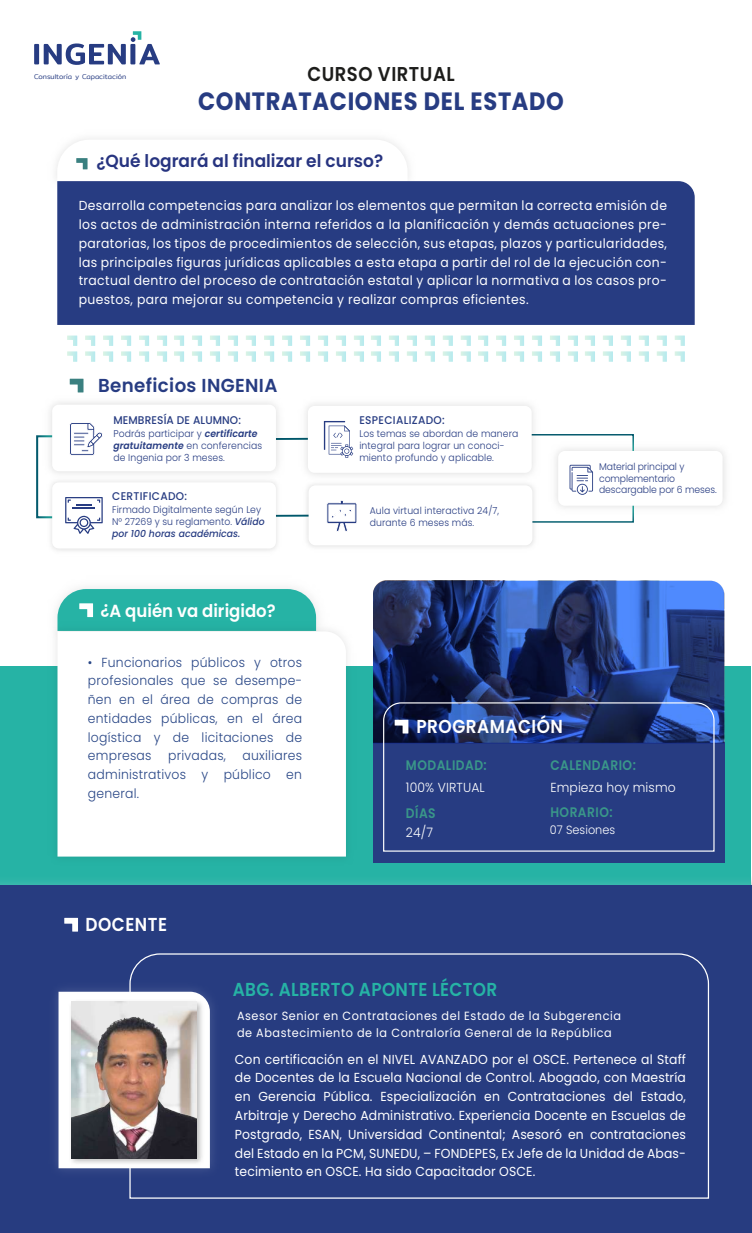
<style>
.page{position:relative;width:752px;height:1233px;background:#fff}
.page>*{position:absolute;margin:0;border:0;box-sizing:border-box;transform-origin:0 0}
.t1{font:700 25px "Poppins";letter-spacing:.03em;color:#273c82;scale:.9 1}
.t2{font:600 20px "Poppins";letter-spacing:.03em;color:#1d1d1b;scale:.9 1}
.t3{font:600 18.75px "Poppins";letter-spacing:.02em;color:#26b3a5;scale:.9 1}
.t4{font:600 18.75px "Poppins";letter-spacing:.03em;color:#fff;scale:.9 1}
.t5{font:600 18.75px "Poppins";letter-spacing:.02em;color:#273c82}
.t6{font:600 17.5px "Poppins";color:#273480}
.t7{font:600 17.5px "Poppins";color:#fff;scale:.94 1}
.t8{font:600 13.88px "Poppins";letter-spacing:.04em;color:#3a9789;scale:.88 1}
.t9{font:13px/18.8px "Poppins";letter-spacing:.02em;color:#fff;text-align:justify;scale:.95 1}
.t10{font:300 13px/18.8px "Poppins";letter-spacing:.02em;color:#284686;text-align:justify;scale:.95 1}
.t11{font:300 13px "Poppins";letter-spacing:.01em;color:#fff;scale:.95 1}
.t12{font:11.88px/16.2px "Poppins";letter-spacing:.05em;color:#fff;scale:.95 1}
.t13{font:300 11.88px "Poppins";letter-spacing:.005em;color:#fff;scale:.95 1}
.t14{font:500 11.12px "Poppins";letter-spacing:.03em;color:#273c82;scale:.95 1}
.t15{font:500 11.12px "Poppins";letter-spacing:.01em;color:#273c82;scale:.95 1}
.t16{font:300 9.75px/11.8px "Poppins";letter-spacing:.01em;color:#273c82;scale:.95 1}
.t17{font:300 9.75px/11.8px "Poppins";letter-spacing:-.01em;color:#273c82;scale:.95 1}
.t18{font:300 7px "Mitr";letter-spacing:.005em;color:#273c82}
.s1{font-weight:600;font-style:italic}
.s2{font-weight:500;font-style:italic}
</style>
<div class="page">
<svg style="left:70px;top:378px;width:13px;height:14px"></svg>
<div style="left:0;top:665px;width:750px;height:462px;background:#26b3a5"></div>
<div style="left:57px;top:181px;width:637px;height:144px;background:#273c82"></div>
<svg style="left:34px;top:31px;width:126px;height:34px"></svg>
<svg style="left:585px;top:335px;width:9px;height:27px"></svg>
<svg style="left:603px;top:335px;width:9px;height:27px"></svg>
<svg style="left:621px;top:335px;width:9px;height:27px"></svg>
<svg style="left:639px;top:335px;width:9px;height:27px"></svg>
<svg style="left:657px;top:335px;width:9px;height:27px"></svg>
<svg style="left:675px;top:335px;width:9px;height:27px"></svg>
<svg style="left:478px;top:335px;width:10px;height:27px"></svg>
<svg style="left:496px;top:335px;width:10px;height:27px"></svg>
<svg style="left:514px;top:335px;width:10px;height:27px"></svg>
<svg style="left:532px;top:335px;width:9px;height:27px"></svg>
<svg style="left:550px;top:335px;width:9px;height:27px"></svg>
<svg style="left:568px;top:335px;width:9px;height:27px"></svg>
<svg style="left:371px;top:335px;width:10px;height:27px"></svg>
<svg style="left:389px;top:335px;width:10px;height:27px"></svg>
<svg style="left:407px;top:335px;width:10px;height:27px"></svg>
<svg style="left:425px;top:335px;width:9px;height:27px"></svg>
<svg style="left:443px;top:335px;width:9px;height:27px"></svg>
<svg style="left:461px;top:335px;width:9px;height:27px"></svg>
<svg style="left:264px;top:335px;width:10px;height:27px"></svg>
<svg style="left:282px;top:335px;width:10px;height:27px"></svg>
<svg style="left:300px;top:335px;width:10px;height:27px"></svg>
<svg style="left:318px;top:335px;width:10px;height:27px"></svg>
<svg style="left:336px;top:335px;width:10px;height:27px"></svg>
<svg style="left:354px;top:335px;width:10px;height:27px"></svg>
<svg style="left:174px;top:335px;width:10px;height:27px"></svg>
<svg style="left:192px;top:335px;width:10px;height:27px"></svg>
<svg style="left:210px;top:335px;width:10px;height:27px"></svg>
<svg style="left:228px;top:335px;width:10px;height:27px"></svg>
<svg style="left:246px;top:335px;width:10px;height:27px"></svg>
<svg style="left:67px;top:335px;width:10px;height:27px"></svg>
<svg style="left:85px;top:335px;width:10px;height:27px"></svg>
<svg style="left:103px;top:335px;width:10px;height:27px"></svg>
<svg style="left:121px;top:335px;width:10px;height:27px"></svg>
<svg style="left:139px;top:335px;width:10px;height:27px"></svg>
<svg style="left:157px;top:335px;width:10px;height:27px"></svg>
<img style="left:64px;top:181px;width:36px;height:1px">
<svg style="left:57px;top:140px;width:350px;height:38px"></svg>
<svg style="left:543px;top:434px;width:91px;height:5px"></svg>
<img style="left:306px;top:404px;width:237px;height:80px">
<div style="left:308px;top:406px;width:223px;height:66px;background:#fff;border-radius:7px"></div>
<svg style="left:276px;top:421px;width:77px;height:41px"></svg>
<div style="left:51px;top:474px;width:226px;height:77px;background:#f6f6f6"></div>
<div style="left:52px;top:482px;width:224px;height:66px;background:#fff;border-radius:7px"></div>
<svg style="left:36px;top:422px;width:68px;height:112px"></svg>
<svg style="left:276px;top:499px;width:81px;height:39px"></svg>
<img style="left:556px;top:439px;width:170px;height:69px">
<div style="left:558px;top:451px;width:164px;height:54px;background:#fff;border-radius:7px"></div>
<svg style="left:505px;top:464px;width:129px;height:59px"></svg>
<img style="left:56px;top:588px;width:262px;height:31px">
<img style="left:46px;top:619px;width:311px;height:238px">
<div style="left:57px;top:631px;width:289px;height:225px;background:#fff"></div>
<div style="left:57px;top:589px;width:259px;height:41px;background:#26b3a5"></div>
<div style="left:373px;top:741px;width:351px;height:121px;background:#273c82"></div>
<svg style="left:373px;top:580px;width:350px;height:163px"></svg>
<svg style="left:382px;top:701px;width:332px;height:151px"></svg>
<img style="left:0;top:870px;width:751px;height:14px">
<div style="left:0;top:884px;width:751px;height:348px;background:#273c80"></div>
<svg style="left:129px;top:953px;width:580px;height:245px"></svg>
<img style="left:56px;top:976px;width:169px;height:207px">
<svg style="left:58px;top:991px;width:152px;height:176px"></svg>
<img style="left:66px;top:996px;width:141px;height:172px">
<img style="left:72px;top:1001px;width:125px;height:9px">
<img style="left:72px;top:1010px;width:125px;height:147px">
<svg style="left:64px;top:917px;width:14px;height:14px"></svg>
<p class="t18" style="left:34px;top:71px;width:93px">Consultoría y Capacitación</p>
<h2 class="t2" style="left:307px;top:62px;width:165px">CURSO VIRTUAL</h2>
<h1 class="t1" style="left:198px;top:87px;width:408px">CONTRATACIONES DEL ESTADO</h1>
<h3 class="t6" style="left:96px;top:151px;width:288px">¿Qué logrará al finalizar el curso?</h3>
<p class="t9" style="left:79px;top:196px;width:620px">Desarrolla competencias para analizar los elementos que permitan la correcta emisión de los actos de administración interna referidos a la planificación y demás actuaciones pre&shy;paratorias, los tipos de procedimientos de selección, sus etapas, plazos y particularidades, las principales figuras jurídicas aplicables a esta etapa a partir del rol de la ejecución con&shy;tractual dentro del proceso de contratación estatal y aplicar la normativa a los casos pro&shy;puestos, para mejorar su competencia y realizar compras eficientes.</p>
<h3 class="t5" style="left:98px;top:375px;width:181px">Beneficios INGENIA</h3>
<p class="t15" style="left:113px;top:414px;width:136px">MEMBRESÍA DE ALUMNO:</p>
<p class="t16" style="left:113px;top:428px;width:158px">Podrás participar y <span class="s1">certificarte gratuitamente</span> en conferencias de Ingenia por 3 meses.</p>
<p class="t14" style="left:112px;top:489px;width:80px">CERTIFICADO:</p>
<p class="t16" style="left:112px;top:504px;width:162px">Firmado Digitalmente según Ley<br>N° 27269 y su reglamento. <span class="s2">Válido por 100 horas académicas.</span></p>
<h3 class="t7" style="left:100px;top:600px;width:188px">¿A quién va dirigido?</h3>
<p class="t10" style="left:88px;top:652px;width:227px">• Funcionarios públicos y otros profesionales que se desempe&shy;ñen en el área de compras de entidades públicas, en el área logística y de licitaciones de empresas</p>
<p class="t10" style="left:88px;top:746px;width:227px;text-indent:155px">auxiliares administrativos y público en general.</p>
<p class="t10" style="left:168px;top:746px;width:62px">privadas,</p>
<h3 class="t4" style="left:86px;top:913px;width:92px">DOCENTE</h3>
<p class="t14" style="left:359px;top:413px;width:91px">ESPECIALIZADO:</p>
<p class="t16" style="left:359px;top:428px;width:169px">Los temas se abordan de manera integral para lograr un conoci&shy;miento profundo y aplicable.</p>
<p class="t16" style="left:369px;top:504px;width:138px">Aula virtual interactiva 24/7, durante 6 meses más.</p>
<p class="t17" style="left:598px;top:460px;width:125px">Material principal y complementario descargable por 6 meses.</p>
<h3 class="t4" style="left:416px;top:715px;width:164px">PROGRAMACIÓN</h3>
<p class="t8" style="left:406px;top:757px;width:93px">MODALIDAD:</p>
<p class="t8" style="left:550px;top:757px;width:99px">CALENDARIO:</p>
<p class="t11" style="left:406px;top:780px;width:84px">100% VIRTUAL</p>
<p class="t11" style="left:550px;top:780px;width:133px">Empieza hoy mismo</p>
<p class="t8" style="left:406px;top:804px;width:35px">DÍAS</p>
<p class="t8" style="left:550px;top:804px;width:72px">HORARIO:</p>
<p class="t11" style="left:406px;top:825px;width:30px">24/7</p>
<p class="t13" style="left:549px;top:822px;width:70px">07 Sesiones</p>
<h3 class="t3" style="left:232px;top:978px;width:295px">ABG. ALBERTO APONTE LÉCTOR</h3>
<p class="t12" style="left:237px;top:1008px;width:405px">Asesor Senior en Contrataciones del Estado de la Subgerencia de Abastecimiento de la Contraloría General de la República</p>
<p class="t9" style="left:235px;top:1049px;width:476px">Con certificación en el NIVEL AVANZADO por el OSCE. Pertenece al Staff de Docentes de la Escuela Nacional de Control. Abogado, con Maestría en Gerencia Pública. Especialización en Contrataciones del Estado, Arbitraje y Derecho Administrativo. Experiencia Docente en Escuelas de Postgrado, ESAN, Universidad Continental; Asesoró en contrataciones del Estado en la PCM, SUNEDU, – FONDEPES, Ex Jefe de la Unidad de Abas&shy;tecimiento en OSCE. Ha sido Capacitador OSCE.</p>
</div>
